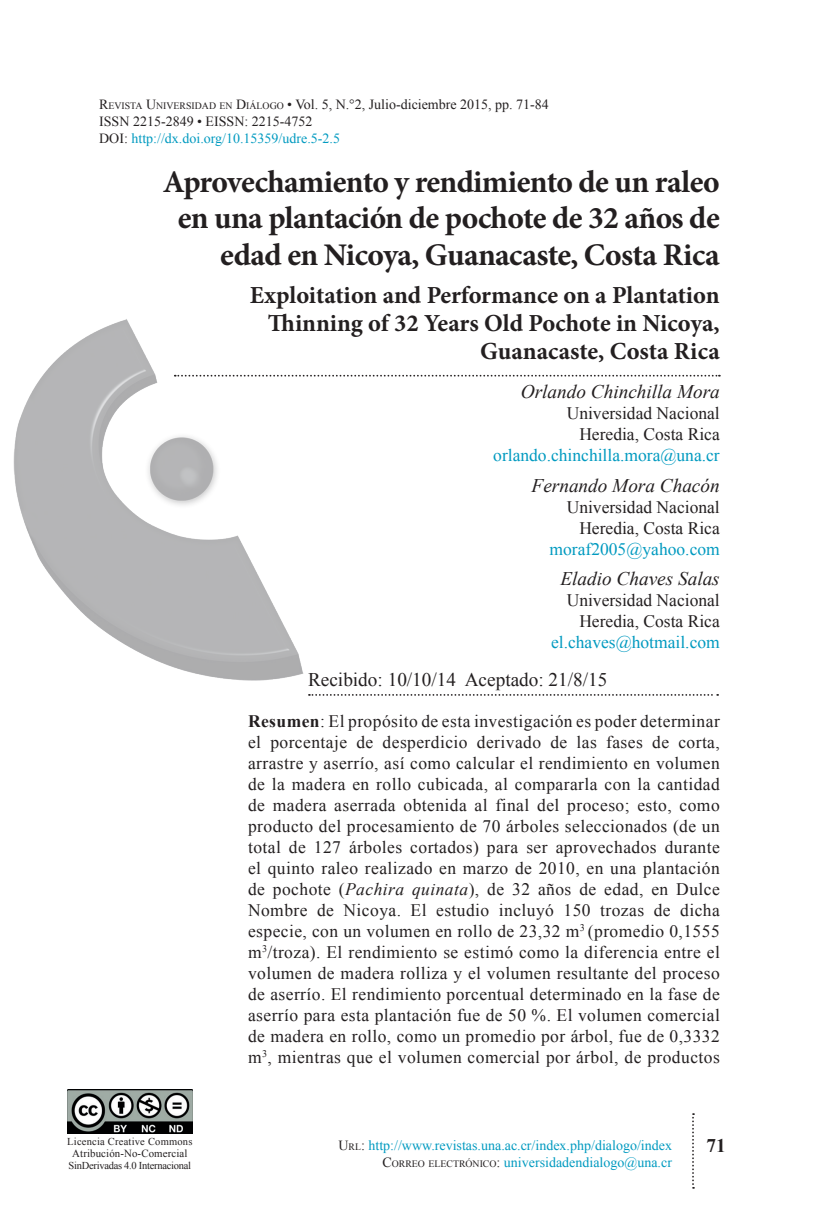
<style>
.page{position:relative;width:819px;height:1229px;background:#fff}
.page>*{position:absolute;margin:0;border:0;box-sizing:border-box;transform-origin:0 0}
.t1{font:700 31.5px/36.8px "Minion Pro";letter-spacing:-.02em;color:#231f20;text-align:right}
.t2{font:700 24.5px/28px "Minion Pro";color:#231f20;text-align:right}
.t3{font:italic 19.25px "Times New Roman";color:#231f20}
.t4{font:19.25px "Times New Roman";color:#231f20}
.t5{font:700 19.25px "Times New Roman";color:#231f20}
.t6{font:17.5px/21px "Times New Roman";color:#231f20;text-align:right}
.t7{font:17.5px "Times New Roman";color:#009ac0}
.t8{font:14px/16.8px "Times New Roman";color:#231f20}
.t9{font:14px/16.8px "Times New Roman";color:#009ac0;text-align:right}
.t10{font:10.85px "Times New Roman";letter-spacing:.01em;color:#231f20}
.t11{font:10.5px "Times New Roman";letter-spacing:-.025em;color:#231f20}
.t12{font:10.5px "Times New Roman";letter-spacing:.02em;color:#231f20}
.s1{font-style:inherit}
.s2{font-size:9.8px}
.s3{color:#009ac0}
.s4{font-weight:700}
.s5{font-style:italic}
.s6{color:#231f20}
.s7{font-size:9.8px;color:#231f20}
</style>
<div class="page">
<img style="left:13px;top:319px;width:305px;height:362px">
<svg style="left:692px;top:1113px;width:2px;height:75px"></svg>
<img style="left:67px;top:1089px;width:125px;height:44px">
<svg style="left:309px;top:694px;width:409px;height:2px"></svg>
<svg style="left:175px;top:375px;width:545px;height:1px"></svg>
<p class="t8" style="left:99px;top:96px;width:451px"><span class="s1">R</span><span class="s2">EVISTA</span> <span class="s1">U</span><span class="s2">NIVERSIDAD EN</span> <span class="s1">D</span><span class="s2">IÁLOGO</span> • Vol. 5, N.°2, Julio-diciembre 2015, pp. 71-84<br>ISSN 2215-2849 • EISSN: 2215-4752<br>DOI: <span class="s3">http://dx.doi.org/10.15359/udre.5-2.5</span></p>
<h1 class="t1" style="left:163px;top:163px;width:559px">Aprovechamiento y rendimiento de un raleo en una plantación de pochote de 32 años de edad en Nicoya, Guanacaste, Costa Rica</h1>
<h2 class="t2" style="left:250px;top:281px;width:472px">Exploitation and Performance on a Plantation<br>Thinning of 32 Years Old Pochote in Nicoya,<br>Guanacaste, Costa Rica</h2>
<p class="t3" style="left:521px;top:378px;width:200px">Orlando Chinchilla Mora</p>
<p class="t6" style="left:567px;top:402px;width:155px">Universidad Nacional<br>Heredia, Costa Rica</p>
<p class="t7" style="left:493px;top:443px;width:228px">orlando.chinchilla.mora@una.cr</p>
<p class="t3" style="left:532px;top:472px;width:190px">Fernando Mora Chacón</p>
<p class="t6" style="left:567px;top:496px;width:155px">Universidad Nacional<br>Heredia, Costa Rica</p>
<p class="t7" style="left:550px;top:537px;width:172px">moraf2005@yahoo.com</p>
<p class="t3" style="left:560px;top:565px;width:161px">Eladio Chaves Salas</p>
<p class="t6" style="left:567px;top:589px;width:155px">Universidad Nacional<br>Heredia, Costa Rica</p>
<p class="t7" style="left:551px;top:630px;width:170px">el.chaves@hotmail.com</p>
<p class="t4" style="left:308px;top:667px;width:301px">Recibido: 10/10/14 Aceptado: 21/8/15</p>
<p class="t12" style="left:67px;top:1134px;width:127px">Licencia Creative Commons</p>
<p class="t10" style="left:72px;top:1146px;width:117px">Atribución-No-Comercial</p>
<p class="t11" style="left:69px;top:1158px;width:124px">SinDerivadas 4.0 Internacional</p>
<p class="t6" style="left:248px;top:710px;width:473px;text-align:justify"><span class="s4">Resumen</span>: El propósito de esta investigación es poder determinar el porcentaje de desperdicio derivado de las fases de corta, arrastre y aserrío, así como calcular el rendimiento en volumen de la madera en rollo cubicada, al compararla con la cantidad de madera aserrada obtenida al final del proceso; esto, como producto del procesamiento de 70 árboles seleccionados (de un total de 127 árboles cortados) para ser aprovechados durante el quinto raleo realizado en marzo de 2010, en una plantación de pochote (<span class="s5">Pachira quinata</span>), de 32 años de edad, en Dulce Nombre de Nicoya. El estudio incluyó 150 trozas de dicha especie, con un volumen en rollo de 23,32 m<sup>3</sup> (promedio 0,1555 m<sup>3</sup>/troza). El rendimiento se estimó como la diferencia entre el volumen de madera rolliza y el volumen resultante del proceso de aserrío. El rendimiento porcentual determinado en la fase de aserrío para esta plantación fue de 50 %. El volumen comercial de madera en rollo, como un promedio por árbol, fue de 0,3332 m<sup>3</sup>, mientras que el volumen comercial por árbol, de productos</p>
<p class="t9" style="left:338px;top:1136px;width:335px"><span class="s6">U</span><span class="s7">RL</span><span class="s6">:</span> http://www.revistas.una.ac.cr/index.php/dialogo/index<br><span class="s6">C</span><span class="s7">ORREO ELECTRÓNICO</span><span class="s6">:</span> universidadendialogo@una.cr</p>
<p class="t5" style="left:706px;top:1132px;width:21px">71</p>
</div>
